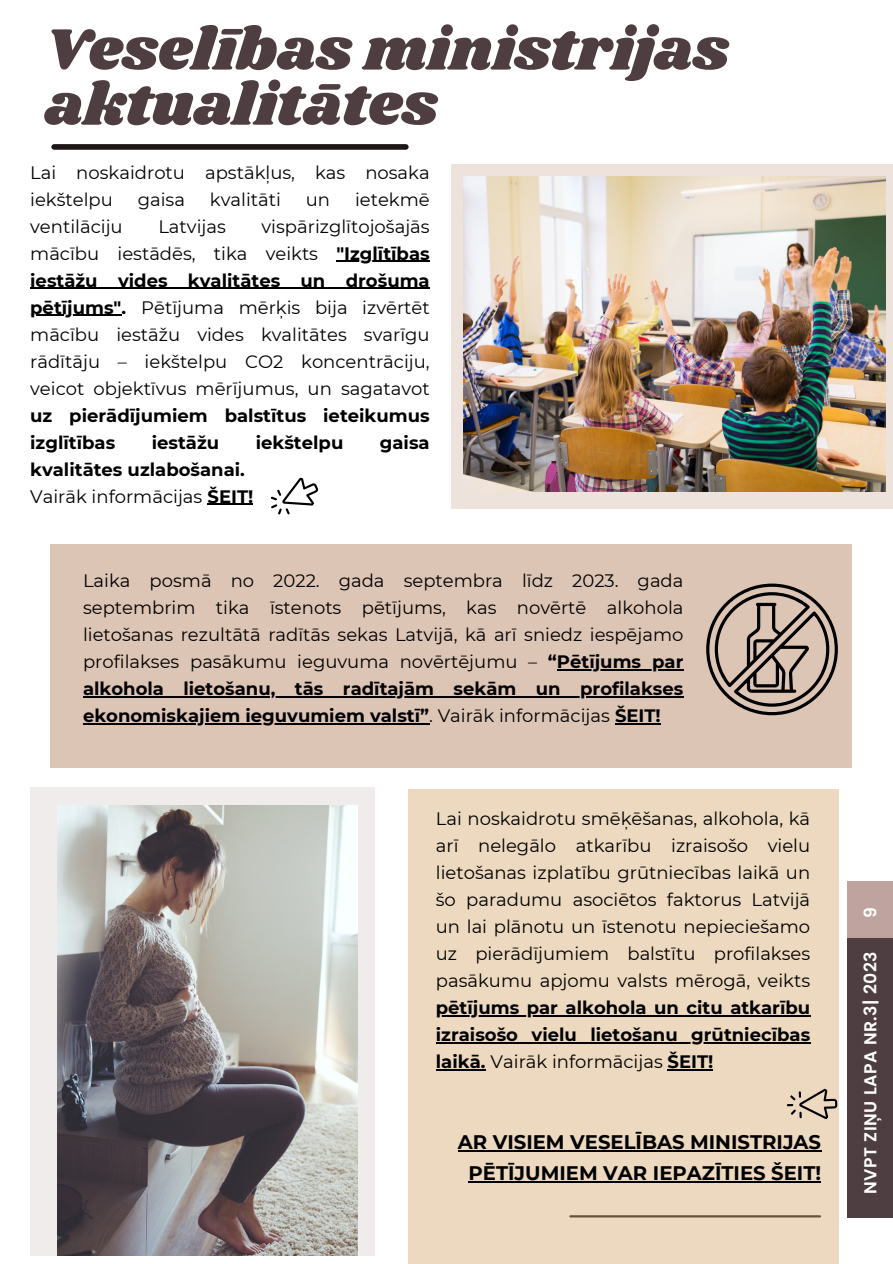
<style>
.page{position:relative;width:893px;height:1264px;background:#fff}
.page>*{position:absolute;margin:0;border:0;box-sizing:border-box;transform-origin:0 0}
.t1{font:60.3px/55.2px "Shrikhand";color:#4e3e41}
.t2{font:700 19.65px/30.3px "Montserrat";color:#000;text-align:center}
.t3{font:18px/27px "Montserrat";color:#000;text-align:justify}
.t4{font:700 18px "Montserrat";color:#000}
.t5{font:600 17.25px "Poppins";letter-spacing:.03em;color:#fff}
.s1{font-weight:700}
</style>
<div class="page">
<div style="left:54px;top:144px;width:352px;height:6px;background:#1e1517"></div>
<div style="left:50px;top:544px;width:801px;height:224px;background:#ddc5b6"></div>
<div style="left:408px;top:789px;width:430px;height:474px;background:#ecd9c0"></div>
<div style="left:451px;top:164px;width:441px;height:344px;background:#ebdfd6"></div>
<img style="left:463px;top:177px;width:422px;height:314px">
<div style="left:847px;top:932px;width:45px;height:285px;background:#4e3e41"></div>
<div style="left:847px;top:881px;width:45px;height:56px;background:#bea39e"></div>
<svg style="left:271px;top:477px;width:47px;height:38px"></svg>
<svg style="left:706px;top:583px;width:131px;height:132px"></svg>
<svg style="left:786px;top:1082px;width:53px;height:43px"></svg>
<div style="left:30px;top:787px;width:344px;height:468px;background:#f0eceb"></div>
<img style="left:58px;top:805px;width:299px;height:450px">
<hr style="left:336px;top:261px;width:93px;height:1px;background:#000">
<hr style="left:30px;top:288px;width:399px;height:1px;background:#000">
<hr style="left:30px;top:315px;width:91px;height:1px;background:#000">
<hr style="left:207px;top:504px;width:46px;height:1px;background:#000">
<hr style="left:557px;top:669px;width:126px;height:1px;background:#000">
<hr style="left:83px;top:696px;width:600px;height:1px;background:#000">
<hr style="left:83px;top:723px;width:346px;height:1px;background:#000">
<hr style="left:615px;top:723px;width:45px;height:1px;background:#000">
<hr style="left:436px;top:1015px;width:374px;height:1px;background:#000">
<hr style="left:436px;top:1042px;width:374px;height:1px;background:#000">
<hr style="left:436px;top:1069px;width:49px;height:1px;background:#000">
<hr style="left:667px;top:1069px;width:46px;height:1px;background:#000">
<hr style="left:458px;top:1150px;width:363px;height:1px;background:#000">
<hr style="left:468px;top:1180px;width:353px;height:1px;background:#000">
<p class="t1" style="left:44px;top:24px;width:686px">Veselības ministrijas aktualitātes</p>
<p class="t3" style="left:30px;top:159px;width:401px">Lai noskaidrotu apstākļus, kas nosaka iekštelpu</p>
<p class="t3" style="left:138px;top:186px;width:49px">gaisa</p>
<p class="t3" style="left:210px;top:186px;width:72px">kvalitāti</p>
<p class="t3" style="left:306px;top:186px;width:26px">un</p>
<p class="t3" style="left:355px;top:186px;width:76px">ietekmē</p>
<p class="t3" style="left:30px;top:213px;width:94px">ventilāciju</p>
<p class="t3" style="left:158px;top:213px;width:69px">Latvijas</p>
<p class="t3" style="left:30px;top:213px;width:401px;text-indent:231px">vispārizglītojošajās mācību iestādēs, tika veikts <span class="s1">"Izglītības iestāžu vides kvalitātes un drošuma pētījums".</span> Pētījuma mērķis bija izvērtēt mācību iestāžu vides kvalitātes svarīgu rādītāju – iekštelpu CO2 koncentrāciju, veicot objektīvus mērījumus, un sagatavot <span class="s1">uz pierādījumiem balstītus ieteikumus izglītības</span></p>
<p class="t4" style="left:152px;top:431px;width:69px">iestāžu</p>
<p class="t4" style="left:256px;top:431px;width:89px">iekštelpu</p>
<p class="t4" style="left:380px;top:431px;width:51px">gaisa</p>
<p class="t4" style="left:30px;top:458px;width:216px">kvalitātes uzlabošanai.</p>
<p class="t3" style="left:30px;top:483px;width:224px">Vairāk informācijas <span class="s1">ŠEIT!</span></p>
<p class="t3" style="left:83px;top:567px;width:602px">Laika posmā no 2022. gada septembra līdz 2023. gada septembrim tika īstenots pētījums, kas novērtē alkohola lietošanas rezultātā radītās sekas Latvijā, kā arī sniedz iespējamo profilakses pasākumu ieguvuma novērtējumu – <span class="s1">“Pētījums par alkohola lietošanu, tās radītajām sekām un profilakses ekonomiskajiem ieguvumiem valstī”</span>. Vairāk informācijas <span class="s1">ŠEIT!</span></p>
<p class="t3" style="left:436px;top:805px;width:376px">Lai noskaidrotu smēķēšanas, alkohola, kā arī nelegālo atkarību izraisošo vielu lietošanas izplatību grūtniecības laikā un šo paradumu asociētos faktorus Latvijā un lai plānotu un īstenotu nepieciešamo uz pierādījumiem balstītu profilakses pasākumu apjomu valsts mērogā, veikts <span class="s1">pētījums par alkohola un citu atkarību izraisošo vielu lietošanu grūtniecības laikā.</span> Vairāk informācijas <span class="s1">ŠEIT!</span></p>
<p class="t2" style="left:458px;top:1127px;width:365px">AR VISIEM VESELĪBAS MINISTRIJAS<br>PĒTĪJUMIEM VAR IEPAZĪTIES ŠEIT!</p>
<p class="t5" style="left:858px;top:918px;width:12px;rotate:-90deg">9</p>
<p class="t5" style="left:858px;top:1193px;width:244px;rotate:-90deg">NVPT ZIŅU LAPA NR.3| 2023</p>
</div>
